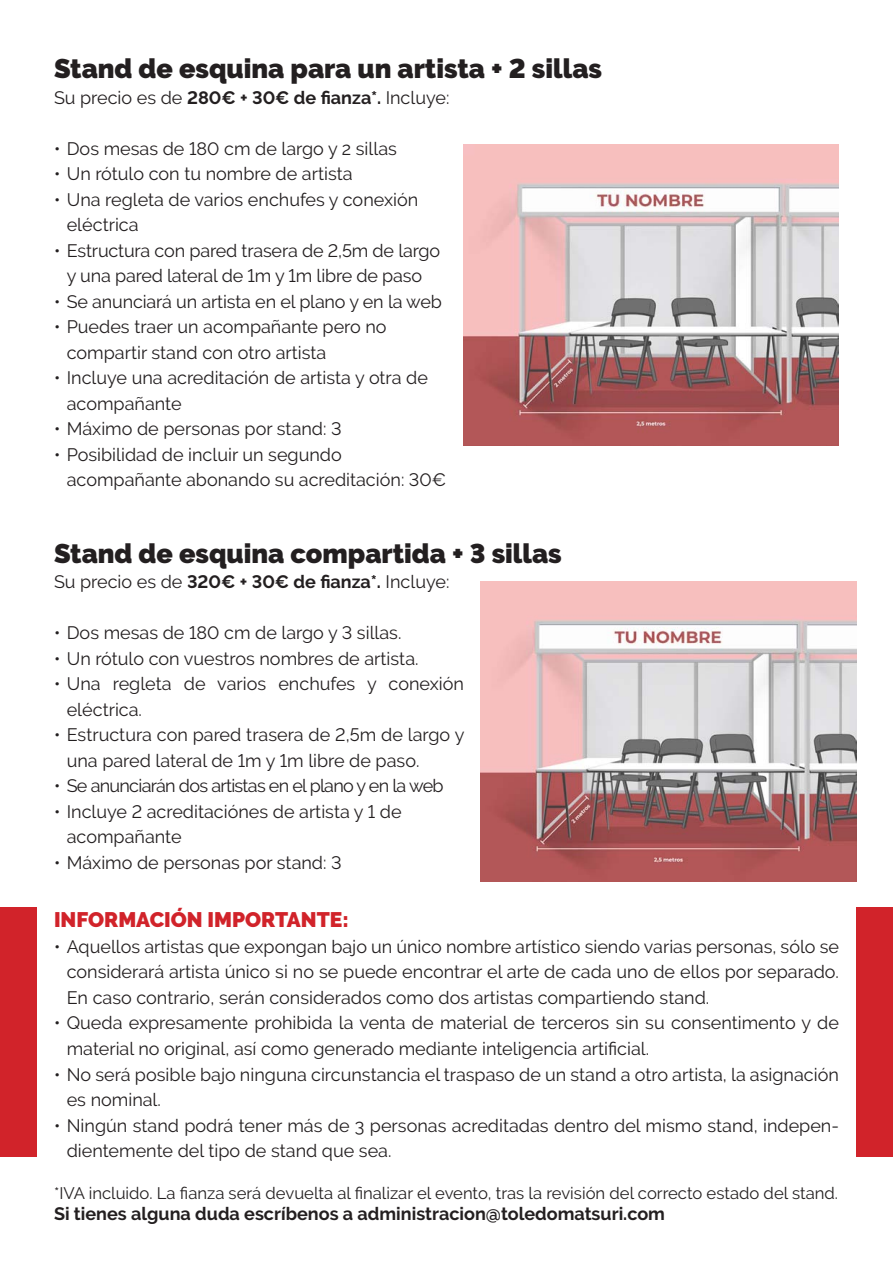
<style>
.page{position:relative;width:893px;height:1263px;background:#fff}
.page>*{position:absolute;margin:0;border:0;box-sizing:border-box;transform-origin:0 0}
.t1{font:900 27px "Raleway";color:#231f20}
.t2{font:900 21px "Raleway";color:#d1232a}
.t3{font:18px/25.5px "Raleway";color:#231f20}
.t4{font:700 18px "Raleway";color:#231f20}
.t5{font:18px "Raleway";letter-spacing:-.04em;color:#231f20}
.t6{font:16.65px "Raleway";color:#231f20}
.s1{font-weight:700}
</style>
<div class="page">
<img style="left:463px;top:145px;width:376px;height:300px">
<img style="left:481px;top:581px;width:376px;height:301px">
<div style="left:0;top:908px;width:36px;height:249px;background:#d1232a"></div>
<div style="left:857px;top:908px;width:36px;height:249px;background:#d1232a"></div>
<p class="t1" style="left:54px;top:53px;width:549px">Stand de esquina para un artista + 2 sillas</p>
<p class="t3" style="left:54px;top:85px;width:397px">Su precio es de <span class="s1">280€ + 30€ de fianza*.</span> Incluye:</p>
<p class="t3" style="left:54px;top:136px;width:344px">• Dos mesas de 180 cm de largo y 2 sillas</p>
<p class="t3" style="left:54px;top:161px;width:300px">• Un rótulo con tu nombre de artista</p>
<p class="t3" style="left:67px;top:187px;width:353px;text-indent:-13px">• Una regleta de varios enchufes y conexión eléctrica</p>
<p class="t3" style="left:54px;top:238px;width:388px;text-align:center">• Estructura con pared trasera de 2,5m de largo y una pared lateral de 1m y 1m libre de paso</p>
<p class="t3" style="left:54px;top:289px;width:389px">• Se anunciará un artista en el plano y en la web</p>
<p class="t3" style="left:67px;top:314px;width:321px;text-indent:-13px">• Puedes traer un acompañante pero no compartir stand con otro artista</p>
<p class="t3" style="left:67px;top:365px;width:363px;text-indent:-13px">• Incluye una acreditación de artista y otra de acompañante</p>
<p class="t3" style="left:54px;top:416px;width:289px">• Máximo de personas por stand: 3</p>
<p class="t3" style="left:67px;top:442px;width:381px;text-indent:-13px">• Posibilidad de incluir un segundo acompañante abonando su acreditación: 30€</p>
<p class="t1" style="left:54px;top:538px;width:509px">Stand de esquina compartida + 3 sillas</p>
<p class="t3" style="left:54px;top:569px;width:397px">Su precio es de <span class="s1">320€ + 30€ de fianza*.</span> Incluye:</p>
<p class="t3" style="left:54px;top:620px;width:349px">• Dos mesas de 180 cm de largo y 3 sillas.</p>
<p class="t3" style="left:54px;top:646px;width:366px">• Un rótulo con vuestros nombres de artista.</p>
<p class="t3" style="left:67px;top:671px;width:399px;text-indent:-13px">• Una regleta de varios enchufes y conexión eléctrica.</p>
<p class="t3" style="left:67px;top:722px;width:399px;text-indent:-13px">• Estructura con pared trasera de 2,5m de largo y una pared lateral de 1m y 1m libre de paso.</p>
<p class="t5" style="left:54px;top:775px;width:391px">• Se anunciarán dos artistas en el plano y en la web</p>
<p class="t3" style="left:67px;top:799px;width:336px;text-indent:-13px">• Incluye 2 acreditaciónes de artista y 1 de acompañante</p>
<p class="t3" style="left:54px;top:850px;width:289px">• Máximo de personas por stand: 3</p>
<p class="t2" style="left:54px;top:908px;width:296px">INFORMACIÓN IMPORTANTE:</p>
<p class="t3" style="left:67px;top:934px;width:774px;text-align:justify;text-indent:-13px">• Aquellos artistas que expongan bajo un único nombre artístico siendo varias personas, sólo se considerará artista único si no se puede encontrar el arte de cada uno de ellos por separado.<br>En caso contrario, serán considerados como dos artistas compartiendo stand.</p>
<p class="t3" style="left:67px;top:1010px;width:774px;text-indent:-13px">• Queda expresamente prohibida la venta de material de terceros sin su consentimento y de material no original, así como generado mediante inteligencia artificial.</p>
<p class="t3" style="left:67px;top:1061px;width:774px;text-indent:-13px">• No será posible bajo ninguna circunstancia el traspaso de un stand a otro artista, la asignación es nominal.</p>
<p class="t3" style="left:67px;top:1112px;width:774px;text-indent:-13px">• Ningún stand podrá tener más de 3 personas acreditadas dentro del mismo stand, indepen&shy;dientemente del tipo de stand que sea.</p>
<p class="t6" style="left:54px;top:1183px;width:785px">*IVA incluido. La fianza será devuelta al finalizar el evento, tras la revisión del correcto estado del stand.</p>
<p class="t4" style="left:54px;top:1203px;width:613px">Si tienes alguna duda escríbenos a administracion@toledomatsuri.com</p>
</div>
